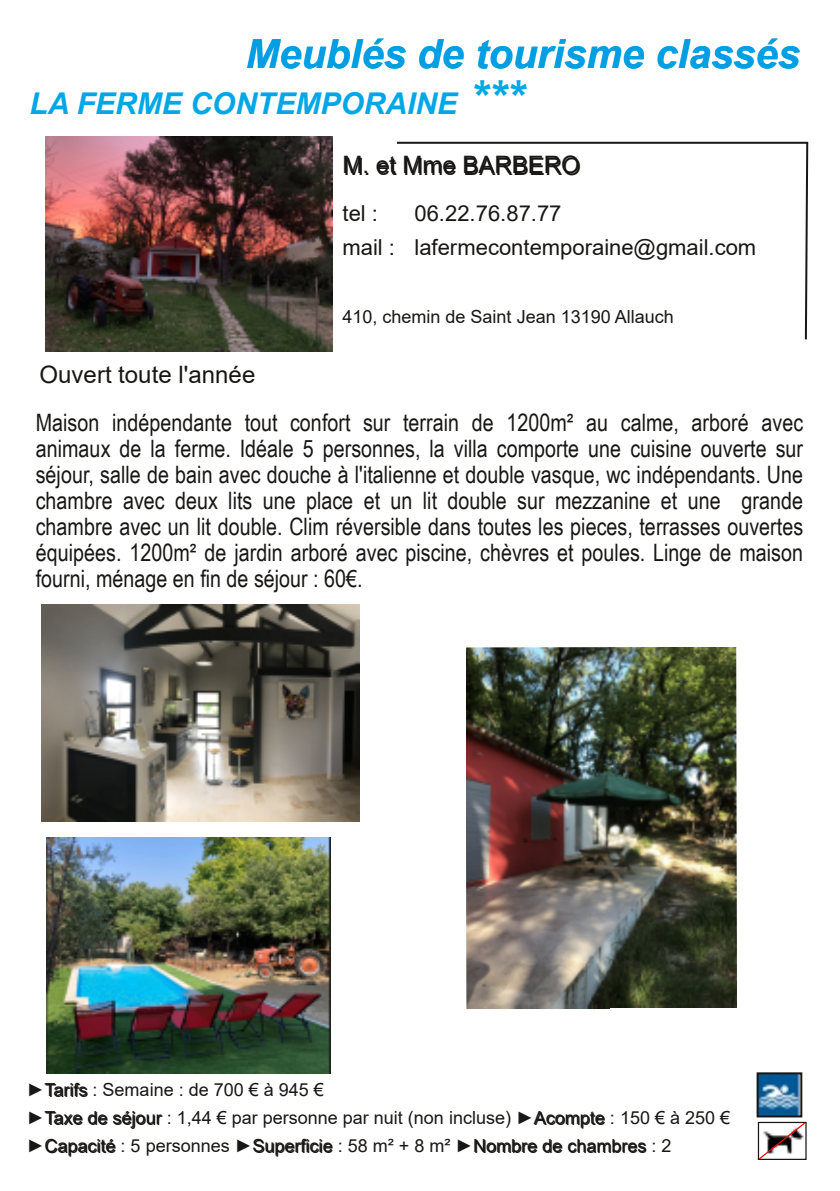
<style>
.page{position:relative;width:840px;height:1191px;background:#fff}
.page>*{position:absolute;margin:0;border:0;box-sizing:border-box;transform-origin:0 0}
.t1{font:italic 700 40px "Arial";color:#009ee3}
.t2{font:italic 700 30px "Arial";color:#00a7e7}
.t3{font:24px/26px "Arial Narrow";color:#181715;text-align:justify}
.t4{font:24px "Arial";color:#181715}
.t5{font:22px/34px "Arial";color:#181715}
.t6{font:18px/28.4px "Arial";color:#181715}
.s1{font-size:46px}
</style>
<div class="page">
<svg style="left:757px;top:1121px;width:49px;height:39px"></svg>
<img style="left:42px;top:604px;width:317px;height:217px">
<img style="left:759px;top:1075px;width:39px;height:39px">
<div style="left:756px;top:1072px;width:45px;height:45px;border:2px solid #181715"></div>
<img style="left:46px;top:136px;width:286px;height:215px">
<svg style="left:396px;top:141px;width:412px;height:199px"></svg>
<img style="left:466px;top:647px;width:270px;height:361px">
<img style="left:46px;top:837px;width:284px;height:236px">
<h1 class="t1" style="left:246px;top:32px;width:555px">Meublés de tourisme classés</h1>
<p class="t2" style="left:29px;top:87px;width:495px">LA FERME CONTEMPORAINE <span class="s1">***</span></p>
<p class="t4" style="left:343px;top:153px;width:239px">M. et Mme BARBERO</p>
<p class="t5" style="left:342px;top:197px;width:37px">tel :</p>
<p class="t5" style="left:342px;top:197px;width:415px;text-indent:72px">06.22.76.87.77<br>mail : lafermecontemporaine@gmail.com</p>
<p class="t4" style="left:40px;top:361px;width:217px">Ouvert toute l'année</p>
<p class="t6" style="left:342px;top:303px;width:333px">410, chemin de Saint Jean 13190 Allauch</p>
<p class="t3" style="left:36px;top:409px;width:768px">Maison indépendante tout confort sur terrain de 1200m² au calme, arboré avec animaux de la ferme. Idéale 5 personnes, la villa comporte une cuisine ouverte sur séjour, salle de bain avec douche à l'italienne et double vasque, wc indépendants. Une chambre avec deux lits une place et un lit double sur mezzanine et une grande chambre avec un lit double. Clim réversible dans toutes les pieces, terrasses ouvertes équipées. 1200m² de jardin arboré avec piscine, chèvres et poules. Linge de maison fourni, ménage en fin de séjour : 60€.</p>
<p class="t6" style="left:27px;top:1075px;width:704px">►Tarifs : Semaine : de 700 € à 945 €<br>►Taxe de séjour : 1,44 € par personne par nuit (non incluse) ►Acompte : 150 € à 250 € ►Capacité : 5 personnes ►Superficie : 58 m² + 8 m² ►Nombre de chambres : 2</p>
</div>
